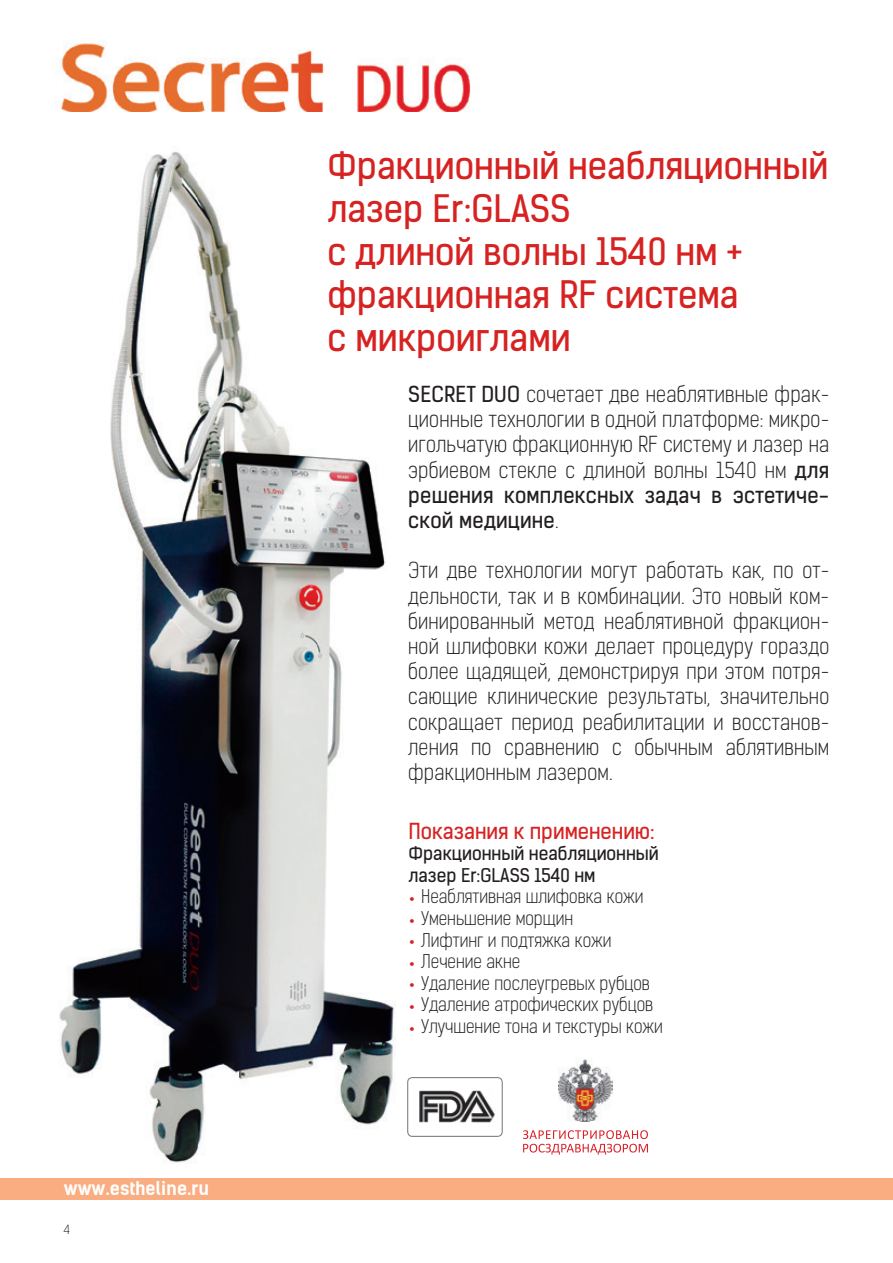
<style>
.page{position:relative;width:893px;height:1263px;background:#fff}
.page>*{position:absolute;margin:0;border:0;box-sizing:border-box;transform-origin:0 0}
.t1{font:36px/43.2px "Kelson Sans Regular RU";color:#d72222}
.t2{font:21px/25.2px "Kelson Sans Light RU";letter-spacing:.01em;color:#231f20;text-align:justify}
.t3{font:21px/25.2px "Kelson Sans Regular RU";letter-spacing:.01em;color:#231f20}
.t4{font:21px "Kelson Sans Regular RU";color:#d72222}
.t5{font:18px "Kelson Sans Light RU";color:#231f20}
.t6{font:18px/21.6px "Kelson Sans Regular RU";color:#231f20}
.t7{font:18px "Kelson Sans Bold RU";color:#fff}
.t8{font:12px "Kelson Sans Light RU";color:#231f20}
.s1{font-family:"Kelson Sans Regular RU"}
.s2{font-family:"Kelson Sans Light RU"}
.s3{font-family:"Kelson Sans Bold RU";color:#d72222}
</style>
<div class="page">
<img style="left:59px;top:151px;width:337px;height:1012px">
<img style="left:55px;top:43px;width:416px;height:69px">
<div style="left:0;top:1178px;width:893px;height:21px;background:#f9ad80"></div>
<svg style="left:407px;top:1077px;width:96px;height:60px"></svg>
<img style="left:418px;top:1090px;width:79px;height:34px">
<svg style="left:523px;top:1130px;width:125px;height:25px"></svg>
<img style="left:559px;top:1059px;width:53px;height:62px">
<p class="t7" style="left:64px;top:1177px;width:147px">www.estheline.ru</p>
<p class="t8" style="left:64px;top:1222px;width:8px">4</p>
<h1 class="t1" style="left:327px;top:144px;width:502px">Фракционный неабляционный лазер Er:GLASS<br>с длиной волны 1540 нм + фракционная RF система<br>с микроиглами</h1>
<p class="t2" style="left:408px;top:382px;width:422px"><span class="s1">SECRET DUO</span> сочетает две неаблятивные фрак&shy;ционные технологии в одной платформе: микро&shy;игольчатую фракционную RF систему и лазер на эрбиевом стекле с длиной волны 1540 нм <span class="s1">для</span></p>
<p class="t3" style="left:408px;top:482px;width:422px">решения комплексных задач в эстетиче&shy;ской медицине<span class="s2">.</span></p>
<p class="t2" style="left:408px;top:558px;width:422px">Эти две технологии могут работать как, по от&shy;дельности, так и в комбинации. Это новый ком&shy;бинированный метод неаблятивной фракцион&shy;ной шлифовки кожи делает процедуру гораздо более щадящей, демонстрируя при этом потря&shy;сающие клинические результаты, значительно сокращает период реабилитации и восстанов&shy;ления по сравнению с обычным аблятивным фракционным лазером.</p>
<p class="t4" style="left:408px;top:818px;width:248px">Показания к применению:</p>
<p class="t6" style="left:408px;top:843px;width:252px">Фракционный неабляционный лазер Er:GLASS 1540 нм</p>
<p class="t5" style="left:408px;top:886px;width:237px"><span class="s3">•</span> Неаблятивная шлифовка кожи</p>
<p class="t5" style="left:408px;top:907px;width:166px"><span class="s3">•</span> Уменьшение морщин</p>
<p class="t5" style="left:408px;top:929px;width:205px"><span class="s3">•</span> Лифтинг и подтяжка кожи</p>
<p class="t5" style="left:408px;top:951px;width:113px"><span class="s3">•</span> Лечение акне</p>
<p class="t5" style="left:408px;top:972px;width:243px"><span class="s3">•</span> Удаление послеугревых рубцов</p>
<p class="t5" style="left:408px;top:994px;width:246px"><span class="s3">•</span> Удаление атрофических рубцов</p>
<p class="t5" style="left:408px;top:1015px;width:256px"><span class="s3">•</span> Улучшение тона и текстуры кожи</p>
</div>
